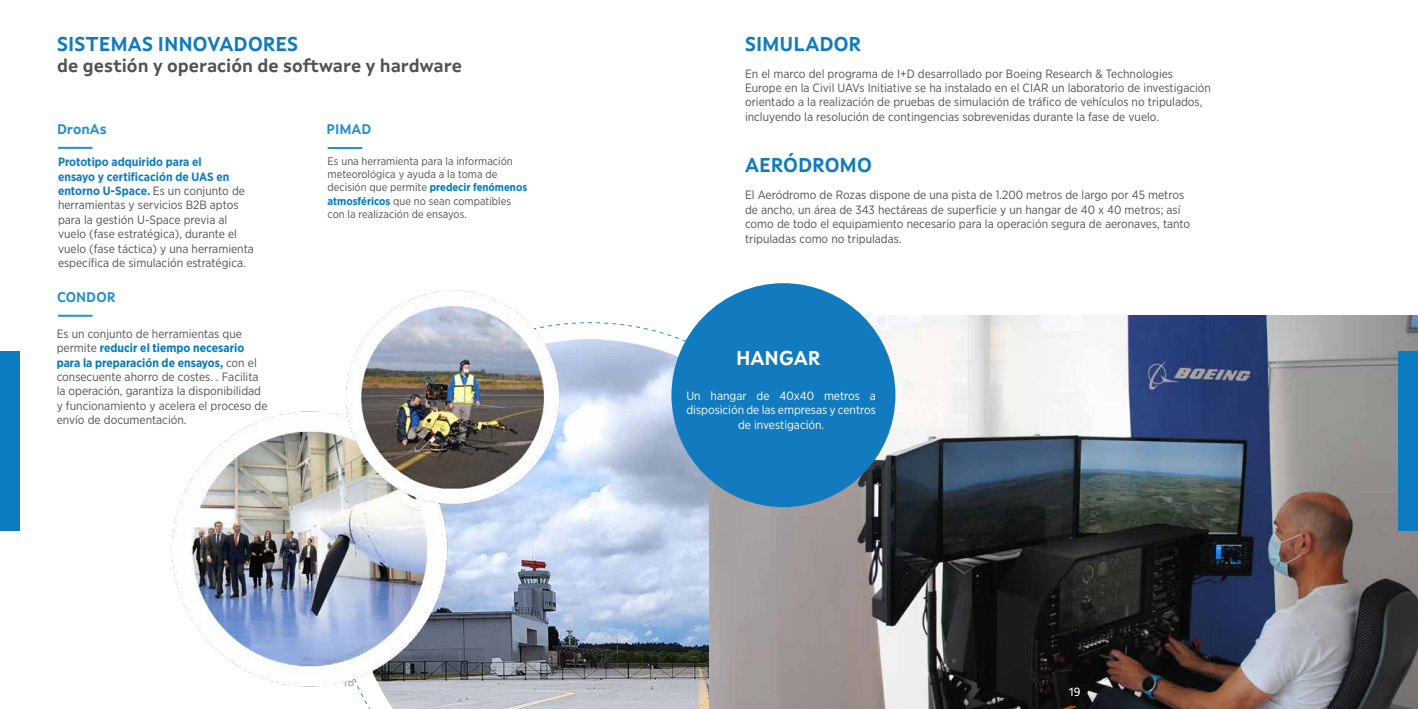
<style>
.page{position:relative;width:1418px;height:709px;background:#fff}
.page>*{position:absolute;margin:0;border:0;box-sizing:border-box;transform-origin:0 0}
.t1{font:700 20px "Xunta Sans";color:#127bc0}
.t2{font:700 20px "Xunta Sans";color:#fff}
.t3{font:700 18px "Xunta Sans";color:#525251}
.t4{font:700 14px "Xunta Sans";color:#248fcf}
.t5{font:12px/14.4px "Gotham Narrow";color:#525251}
.t6{font:12px/14.4px "Gotham Narrow";color:#fff;text-align:center}
.t7{font:12px "Xunta Sans";color:#a3a3a3}
.t8{font:12px "Xunta Sans";color:#fefefe}
.t9{font:11px/13.2px "Gotham Narrow";color:#525251}
.s1{font-weight:700;color:#127bc0}
.s2{font-weight:700;color:#007abf}
</style>
<div class="page">
<img style="left:365px;top:322px;width:344px;height:387px">
<img style="left:172px;top:411px;width:290px;height:291px">
<img style="left:335px;top:290px;width:240px;height:226px">
<hr style="left:327px;top:147px;width:35px;height:2px;background:#248fcf">
<hr style="left:58px;top:147px;width:35px;height:2px;background:#248fcf">
<hr style="left:58px;top:315px;width:35px;height:2px;background:#248fcf">
<div style="left:0;top:351px;width:19px;height:179px;background:#0d7bc0"></div>
<img style="left:709px;top:315px;width:708px;height:394px">
<div style="left:671px;top:283px;width:224px;height:224px;background:#127bc0;border-radius:50%"></div>
<div style="left:1398px;top:351px;width:19px;height:179px;background:#0d7bc0"></div>
<h1 class="t1" style="left:57px;top:32px;width:242px">SISTEMAS INNOVADORES</h1>
<h2 class="t3" style="left:57px;top:55px;width:406px">de gestión y operación de software y hardware</h2>
<p class="t4" style="left:57px;top:121px;width:51px">DronAs</p>
<p class="t5" style="left:58px;top:155px;width:197px"><span class="s1">Prototipo adquirido para el<br>ensayo y certificación de UAS en entorno U-Space.</span> Es un conjunto de herramientas y servicios B2B aptos para la gestión U-Space previa al vuelo (fase estratégica), durante el vuelo (fase táctica) y una herramienta específica de simulación estratégica.</p>
<p class="t4" style="left:57px;top:289px;width:60px">CONDOR</p>
<p class="t5" style="left:57px;top:326px;width:212px">Es un conjunto de herramientas que permite <span class="s2">reducir el tiempo necesario para la preparación de ensayos,</span> con el consecuente ahorro de costes. . Facilita la operación, garantiza la disponibilidad y funcionamiento y acelera el proceso de envío de documentación.</p>
<p class="t4" style="left:326px;top:120px;width:46px">PIMAD</p>
<p class="t9" style="left:327px;top:154px;width:201px">Es una herramienta para la información meteorológica y ayuda a la toma de decisión que permite <span class="s2">predecir fenómenos atmosféricos</span> que no sean compatibles con la realización de ensayos.</p>
<p class="t7" style="left:342px;top:674px;width:14px">18</p>
<h1 class="t1" style="left:745px;top:32px;width:118px">SIMULADOR</h1>
<p class="t5" style="left:745px;top:66px;width:467px">En el marco del programa de I+D desarrollado por Boeing Research &amp; Technologies Europe en la Civil UAVs Initiative se ha instalado en el CIAR un laboratorio de investigación orientado a la realización de pruebas de simulación de tráfico de vehículos no tripulados, incluyendo la resolución de contingencias sobrevenidas durante la fase de vuelo.</p>
<h1 class="t1" style="left:745px;top:153px;width:128px">AERÓDROMO</h1>
<p class="t5" style="left:745px;top:188px;width:447px">El Aeródromo de Rozas dispone de una pista de 1.200 metros de largo por 45 metros de ancho, un área de 343 hectáreas de superficie y un hangar de 40 x 40 metros; así como de todo el equipamiento necesario para la operación segura de aeronaves, tanto tripuladas como no tripuladas.</p>
<h1 class="t2" style="left:736px;top:346px;width:86px">HANGAR</h1>
<p class="t6" style="left:686px;top:388px;width:191px">Un hangar de 40x40 metros a disposición de las empresas y centros de investigación.</p>
<p class="t8" style="left:1068px;top:684px;width:13px">19</p>
</div>
